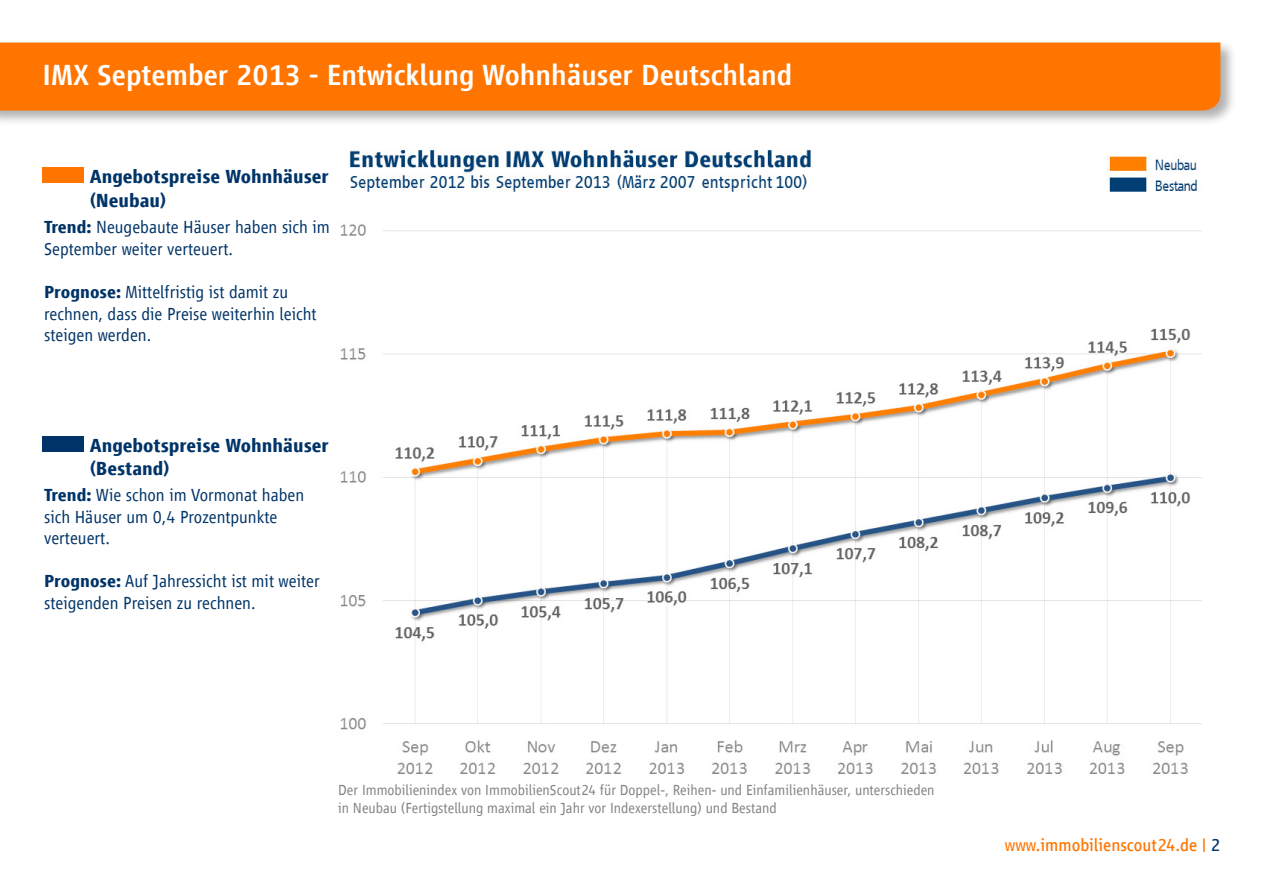
<style>
.page{position:relative;width:1263px;height:893px;background:#fff}
.page>*{position:absolute;margin:0;border:0;box-sizing:border-box;transform-origin:0 0}
.TitlePage{font:500 30px "Scout Vialog";color:#fff}
.t1{font:700 19.5px/23.4px "Scout Vialog";color:#003468}
.t2{font:300 18px/21.6px "Scout Vialog";color:#003468}
.t3{font:18px "Scout Vialog";color:#ff7500}
.t4{font:300 15px/18px "Scout Vialog";color:#828282}
.s1{font-weight:700}
.s2{color:#003468}
</style>
<div class="page">
<div style="left:0;top:40px;width:1236px;height:87px;background:#231f20;opacity:.35"></div>
<div style="left:0;top:43px;width:1220px;height:68px;background:#ff7500"></div>
<svg style="left:43px;top:167px;width:41px;height:16px"></svg>
<svg style="left:43px;top:436px;width:41px;height:16px"></svg>
<img style="left:340px;top:149px;width:862px;height:625px">
<p class="TitlePage" style="left:43px;top:59px;width:751px">IMX September 2013 - Entwicklung Wohnhäuser Deutschland</p>
<p class="t1" style="left:90px;top:165px;width:241px">Angebotspreise Wohnhäuser (Neubau)</p>
<p class="t2" style="left:44px;top:216px;width:287px"><span class="s1">Trend:</span> Neugebaute Häuser haben sich im<br>September weiter verteuert.</p>
<p class="t2" style="left:44px;top:281px;width:274px"><span class="s1">Prognose:</span> Mittelfristig ist damit zu rechnen, dass die Preise weiterhin leicht steigen werden.</p>
<p class="t1" style="left:90px;top:434px;width:241px">Angebotspreise Wohnhäuser (Bestand)</p>
<p class="t2" style="left:44px;top:484px;width:262px"><span class="s1">Trend:</span> Wie schon im Vormonat haben sich Häuser um 0,4 Prozentpunkte verteuert.</p>
<p class="t2" style="left:44px;top:571px;width:277px"><span class="s1">Prognose:</span> Auf Jahressicht ist mit weiter steigenden Preisen zu rechnen.</p>
<p class="t4" style="left:338px;top:781px;width:598px">Der Immobilienindex von ImmobilienScout24 für Doppel-, Reihen- und Einfamilienhäuser, unterschieden in Neubau (Fertigstellung maximal ein Jahr vor Indexerstellung) und Bestand</p>
<p class="t3" style="left:1005px;top:835px;width:217px">www.immobilienscout24.de | <span class="s2">2</span></p>
</div>
